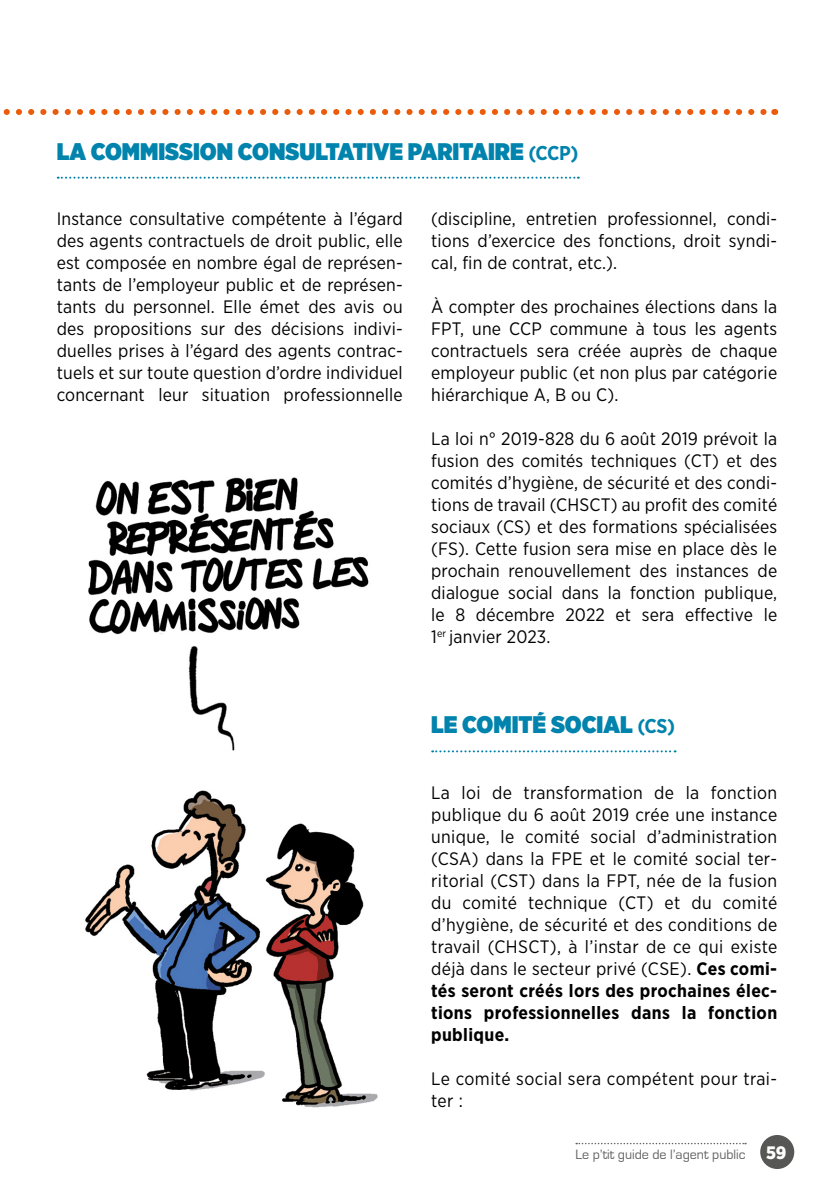
<style>
.page{position:relative;width:834px;height:1191px;background:#fff}
.page>*{position:absolute;margin:0;border:0;box-sizing:border-box;transform-origin:0 0}
.t1{font:900 24px "Gotham Narrow";color:#0083ac}
.t2{font:18px/22px "Gotham Narrow";letter-spacing:.01em;color:#000;text-align:justify}
.t3{font:14px "Eurostile";color:#646363}
.s1{font-weight:700;font-size:20px}
.s2{font-weight:700}
.s3{font-family:"Gotham Narrow";font-weight:900;font-size:18px;color:#fff}
</style>
<div class="page">
<svg style="left:576px;top:1142px;width:169px;height:2px"></svg>
<div style="left:760px;top:1135px;width:34px;height:34px;background:#575756;border-radius:50%"></div>
<svg style="left:58px;top:177px;width:520px;height:2px"></svg>
<svg style="left:432px;top:750px;width:243px;height:2px"></svg>
<img style="left:85px;top:477px;width:293px;height:631px">
<svg style="left:3px;top:109px;width:764px;height:6px"></svg>
<h1 class="t1" style="left:57px;top:135px;width:523px">LA COMMISSION CONSULTATIVE PARITAIRE <span class="s1">(CCP)</span></h1>
<p class="t2" style="left:57px;top:207px;width:347px">Instance consultative compétente à l’égard des agents contractuels de droit public, elle est composée en nombre égal de représen&shy;tants de l’employeur public et de représen&shy;tants du personnel. Elle émet des avis ou des propositions sur des décisions indivi&shy;duelles prises à l’égard des agents contrac&shy;tuels et sur toute question d’ordre individuel concernant leur situation professionnelle</p>
<p class="t2" style="left:431px;top:207px;width:347px">(discipline, entretien professionnel, condi&shy;tions d’exercice des fonctions, droit syndi&shy;cal, fin de contrat, etc.).</p>
<p class="t2" style="left:431px;top:295px;width:347px">À compter des prochaines élections dans la FPT, une CCP commune à tous les agents contractuels sera créée auprès de chaque employeur public (et non plus par catégorie hiérarchique A, B ou C).</p>
<p class="t2" style="left:431px;top:427px;width:347px">La loi n° 2019-828 du 6 août 2019 prévoit la fusion des comités techniques (CT) et des comités d’hygiène, de sécurité et des condi&shy;tions de travail (CHSCT) au profit des comité sociaux (CS) et des formations spécialisées (FS). Cette fusion sera mise en place dès le prochain renouvellement des instances de dialogue social dans la fonction publique, le 8 décembre 2022 et sera effective le 1<sup>er</sup> janvier 2023.</p>
<h1 class="t1" style="left:431px;top:708px;width:245px">LE COMITÉ SOCIAL <span class="s1">(CS)</span></h1>
<p class="t2" style="left:431px;top:781px;width:347px">La loi de transformation de la fonction publique du 6 août 2019 crée une instance unique, le comité social d’administration (CSA) dans la FPE et le comité social ter&shy;ritorial (CST) dans la FPT, née de la fusion du comité technique (CT) et du comité d’hygiène, de sécurité et des conditions de travail (CHSCT), à l’instar de ce qui existe déjà dans le secteur privé (CSE). <span class="s2">Ces comi&shy;tés seront créés lors des prochaines élec&shy;tions professionnelles dans la fonction publique.</span></p>
<p class="t2" style="left:431px;top:1067px;width:347px">Le comité social sera compétent pour trai&shy;ter :</p>
<p class="t3" style="left:575px;top:1146px;width:212px">Le p’tit guide de l’agent public <span class="s3">59</span></p>
</div>
